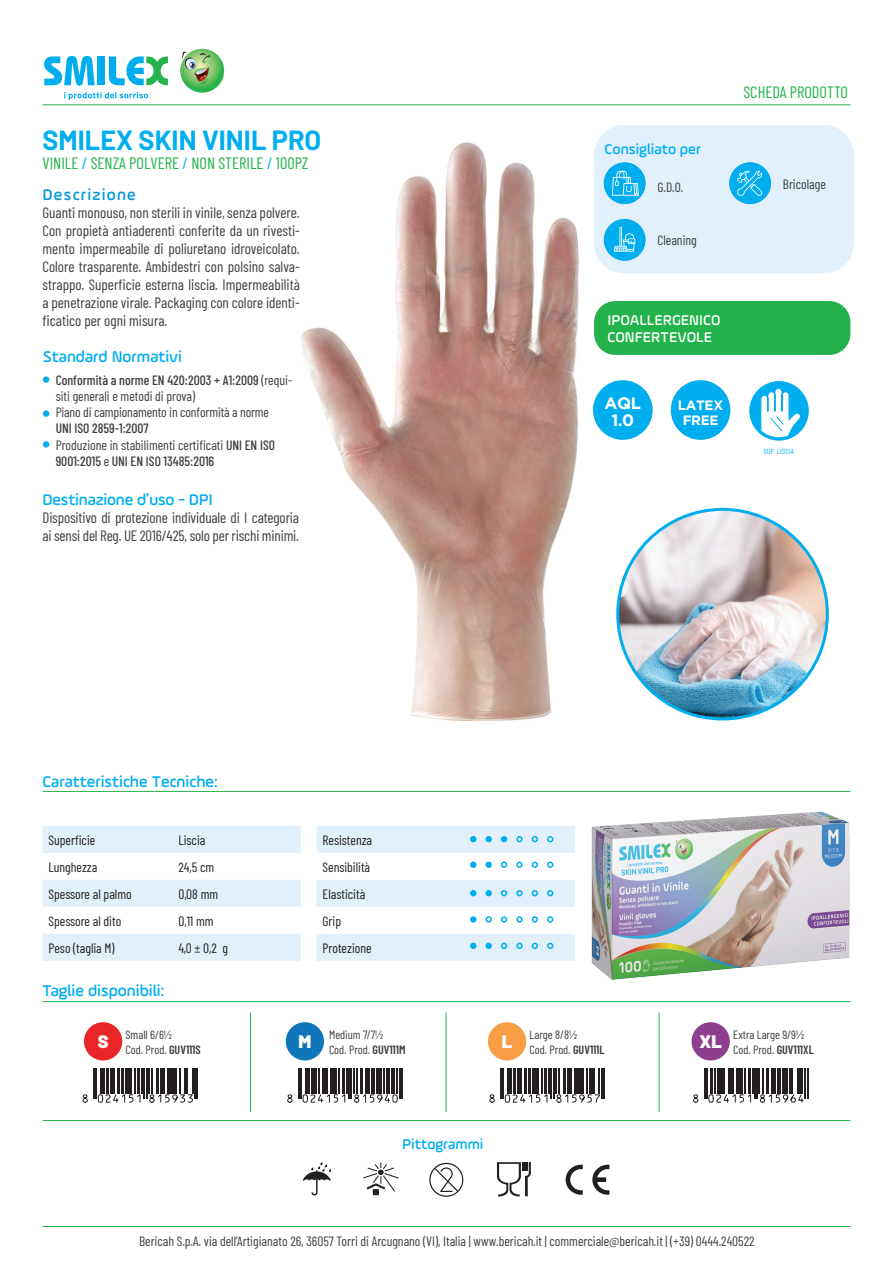
<style>
.page{position:relative;width:893px;height:1263px;background:#fff}
.page>*{position:absolute;margin:0;border:0;box-sizing:border-box;transform-origin:0 0}
.t1{font:700 27px "Barlow";color:#00aeef}
.t2{font:500 16.5px "Ample Soft Pro";color:#00aeef}
.t3{font:16.5px "Barlow Condensed";color:#23b24b}
.t4{font:500 16.5px "Ample Soft Pro";letter-spacing:.075em;color:#0099da}
.t5{font:700 16.5px/16.5px "Gotham";color:#fff;text-align:center}
.t6{font:15px/18px "Barlow Condensed";letter-spacing:-.01em;color:#3e3e3f;text-align:justify}
.t7{font:500 15px/16.5px "Ample Soft Pro";color:#fff}
.t8{font:500 15px "Ample Soft Pro";color:#00aeef}
.t9{font:13.5px/16.2px "Barlow Condensed";color:#3e3e3f}
.t10{font:13.5px/27px "Barlow Condensed";color:#231f20}
.t11{font:500 13.5px/16.2px "Barlow Condensed";color:#3e3e3f}
.t12{font:700 13.5px/15px "Gotham";letter-spacing:-.025em;color:#fff;text-align:center}
.t13{font:12px/14.4px "Barlow Condensed";color:#3e3e3f;text-align:center}
.t14{font:7.5px "Barlow Condensed";letter-spacing:.025em;color:#00aeef}
.s1{color:#00aeef}
.s2{font-weight:500}
.s3{font-weight:400}
.s4{font-weight:600}
</style>
<div class="page">
<img style="left:301px;top:143px;width:277px;height:577px">
<div style="left:594px;top:125px;width:260px;height:148px;background:#e1f0fa;border-radius:30px"></div>
<hr style="left:43px;top:1120px;width:807px;height:1px;background:#23b24b">
<svg style="left:180px;top:48px;width:45px;height:45px"></svg>
<svg style="left:44px;top:56px;width:124px;height:44px"></svg>
<hr style="left:43px;top:104px;width:807px;height:1px;background:#23b24b">
<hr style="left:43px;top:791px;width:807px;height:1px;background:#23b24b">
<hr style="left:43px;top:1001px;width:807px;height:1px;background:#23b24b">
<hr style="left:43px;top:1226px;width:807px;height:1px;background:#23b24b">
<div style="left:594px;top:301px;width:256px;height:54px;background:#23b24b;border-radius:21px"></div>
<svg style="left:317px;top:826px;width:258px;height:135px"></svg>
<div style="left:604px;top:162px;width:42px;height:42px;background:#00aeef;border-radius:50%"></div>
<svg style="left:612px;top:171px;width:27px;height:25px"></svg>
<div style="left:729px;top:162px;width:42px;height:42px;background:#00aeef;border-radius:50%"></div>
<svg style="left:737px;top:170px;width:25px;height:26px"></svg>
<div style="left:84px;top:1022px;width:38px;height:38px;background:#e92528;border-radius:50%"></div>
<div style="left:286px;top:1022px;width:38px;height:38px;background:#1075b9;border-radius:50%"></div>
<div style="left:488px;top:1022px;width:38px;height:38px;background:#f89f46;border-radius:50%"></div>
<div style="left:692px;top:1022px;width:38px;height:38px;background:#8c3f8f;border-radius:50%"></div>
<hr style="left:250px;top:1012px;width:1px;height:100px;background:#23b24b">
<hr style="left:446px;top:1012px;width:1px;height:100px;background:#23b24b">
<hr style="left:659px;top:1012px;width:1px;height:100px;background:#23b24b">
<svg style="left:193px;top:1068px;width:4px;height:31px"></svg>
<hr style="left:194px;top:1068px;width:1px;height:31px;background:#231f20">
<hr style="left:197px;top:1068px;width:1px;height:31px;background:#231f20">
<svg style="left:82px;top:1068px;width:111px;height:35px"></svg>
<svg style="left:400px;top:1068px;width:3px;height:31px"></svg>
<hr style="left:399px;top:1068px;width:1px;height:31px;background:#231f20">
<hr style="left:401px;top:1068px;width:1px;height:31px;background:#231f20">
<svg style="left:287px;top:1068px;width:111px;height:35px"></svg>
<svg style="left:602px;top:1068px;width:1px;height:31px"></svg>
<hr style="left:601px;top:1068px;width:1px;height:31px;background:#231f20">
<hr style="left:603px;top:1068px;width:2px;height:31px;background:#231f20">
<svg style="left:489px;top:1068px;width:111px;height:35px"></svg>
<svg style="left:804px;top:1068px;width:5px;height:31px"></svg>
<hr style="left:805px;top:1068px;width:1px;height:31px;background:#231f20">
<hr style="left:807px;top:1068px;width:1px;height:31px;background:#231f20">
<svg style="left:693px;top:1068px;width:111px;height:35px"></svg>
<div style="left:604px;top:219px;width:42px;height:42px;background:#00aeef;border-radius:50%"></div>
<svg style="left:614px;top:227px;width:21px;height:25px"></svg>
<svg style="left:43px;top:826px;width:258px;height:135px"></svg>
<div style="left:43px;top:376px;width:6px;height:7px;background:#00aeef;border-radius:50%"></div>
<div style="left:43px;top:410px;width:6px;height:7px;background:#00aeef;border-radius:50%"></div>
<div style="left:43px;top:441px;width:6px;height:7px;background:#00aeef;border-radius:50%"></div>
<img style="left:618px;top:509px;width:209px;height:210px;border-radius:105px">
<img style="left:591px;top:811px;width:259px;height:169px">
<svg style="left:429px;top:1163px;width:34px;height:34px"></svg>
<svg style="left:303px;top:1163px;width:28px;height:32px"></svg>
<svg style="left:363px;top:1163px;width:36px;height:32px"></svg>
<svg style="left:566px;top:1165px;width:17px;height:30px"></svg>
<svg style="left:592px;top:1165px;width:17px;height:30px"></svg>
<svg style="left:497px;top:1162px;width:34px;height:34px"></svg>
<div style="left:593px;top:380px;width:60px;height:60px;background:#00aeef;border-radius:50%"></div>
<div style="left:671px;top:380px;width:59px;height:60px;background:#00aeef;border-radius:50%"></div>
<div style="left:749px;top:381px;width:60px;height:60px;background:#00aeef;border-radius:50%"></div>
<svg style="left:760px;top:388px;width:41px;height:50px"></svg>
<h1 class="t1" style="left:43px;top:120px;width:280px">SMILEX SKIN VINIL PRO</h1>
<p class="t3" style="left:43px;top:151px;width:267px">VINILE <span class="s1">/</span> SENZA POLVERE <span class="s1">/</span> NON STERILE <span class="s1">/</span> 100PZ</p>
<p class="t4" style="left:43px;top:184px;width:95px">Descrizione</p>
<p class="t6" style="left:43px;top:203px;width:259px">Guanti monouso, non sterili in vinile, senza polvere.<br>Con propietà antiaderenti conferite da un rivesti&shy;mento impermeabile di poliuretano idroveicolato.<br>Colore trasparente. Ambidestri con polsino salva&shy;strappo. Superficie esterna liscia. Impermeabilità a penetrazione virale. Packaging con colore identi&shy;ficatico per ogni misura.</p>
<p class="t2" style="left:43px;top:345px;width:140px">Standard Normativi</p>
<p class="t9" style="left:56px;top:371px;width:238px"><span class="s2">Conformità a norme EN 420:2003 + A1:2009</span> (requi&shy;siti generali e metodi di prova)<br>Piano di campionamento in conformità a norme</p>
<p class="t11" style="left:56px;top:419px;width:221px">UNI ISO 2859-1:2007<br><span class="s3">Produzione in stabilimenti certificati</span> UNI EN ISO<br>9001:2015 <span class="s3">e</span> UNI EN ISO 13485:2016</p>
<p class="t2" style="left:43px;top:488px;width:172px">Destinazione d’uso - DPI</p>
<p class="t6" style="left:43px;top:507px;width:258px">Dispositivo di protezione individuale di I categoria ai sensi del Reg. UE 2016/425, solo per rischi minimi.</p>
<p class="t2" style="left:43px;top:770px;width:177px">Caratteristiche Tecniche:</p>
<p class="t10" style="left:49px;top:826px;width:48px">Superficie</p>
<p class="t10" style="left:178px;top:826px;width:29px">Liscia</p>
<p class="t10" style="left:49px;top:853px;width:50px">Lunghezza</p>
<p class="t10" style="left:178px;top:853px;width:37px">24,5 cm</p>
<p class="t10" style="left:49px;top:880px;width:85px">Spessore al palmo</p>
<p class="t10" style="left:178px;top:880px;width:41px">0,08 mm</p>
<p class="t10" style="left:49px;top:907px;width:74px">Spessore al dito</p>
<p class="t10" style="left:178px;top:907px;width:37px">0,11 mm</p>
<p class="t10" style="left:49px;top:934px;width:68px">Peso (taglia M)</p>
<p class="t10" style="left:178px;top:934px;width:51px">4,0 ± 0,2 g</p>
<p class="t2" style="left:43px;top:980px;width:123px">Taglie disponibili:</p>
<p class="t10" style="left:323px;top:826px;width:51px">Resistenza<br>Sensibilità<br>Elasticità<br>Grip<br>Protezione</p>
<p class="t8" style="left:605px;top:139px;width:98px">Consigliato per</p>
<p class="t9" style="left:657px;top:178px;width:27px">G.D.O.</p>
<p class="t9" style="left:657px;top:231px;width:41px">Cleaning</p>
<p class="t3" style="left:743px;top:80px;width:106px">SCHEDA PRODOTTO</p>
<p class="t9" style="left:783px;top:175px;width:44px">Bricolage</p>
<p class="t7" style="left:607px;top:312px;width:115px">IPOALLERGENICO<br>CONFERTEVOLE</p>
<p class="t5" style="left:605px;top:395px;width:38px">AQL<br>1.0</p>
<p class="t12" style="left:678px;top:398px;width:47px">LATEX<br>FREE</p>
<p class="t14" style="left:764px;top:446px;width:32px">SUP. LISCIA</p>
<p class="t13" style="left:98px;top:1027px;width:105px">Small 6/6½<br><sup>S</sup> Cod. Prod. <span class="s4">GUV111S</span></p>
<p class="t13" style="left:298px;top:1027px;width:109px;text-align:left;text-indent:31px">Medium 7/7½<br><sup>M</sup> Cod. Prod. <span class="s4">GUV111M</span></p>
<p class="t13" style="left:502px;top:1027px;width:104px">Large 8/8½<br><sup>L</sup> Cod. Prod. <span class="s4">GUV111L</span></p>
<p class="t13" style="left:700px;top:1027px;width:116px;text-align:left;text-indent:34px">Extra Large 9/9½<br><sup>XL</sup> Cod. Prod. <span class="s4">GUV111XL</span></p>
<p class="t8" style="left:402px;top:1134px;width:83px">Pittogrammi</p>
<p class="t9" style="left:139px;top:1232px;width:617px">Bericah S.p.A. via dell’Artigianato 26, 36057 Torri di Arcugnano (VI), Italia | www.bericah.it | commerciale@bericah.it | (+39) 0444.240522</p>
</div>
